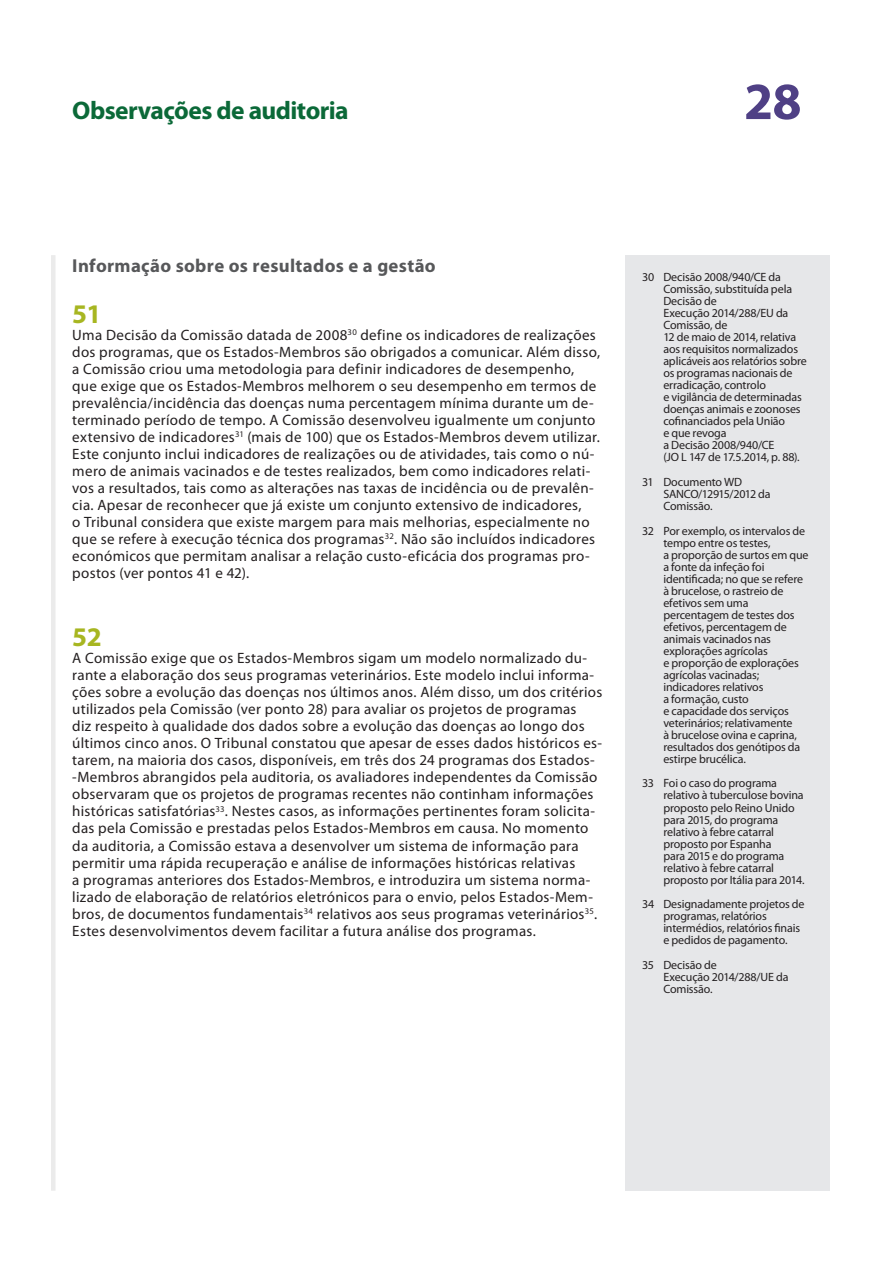
<style>
.page{position:relative;width:893px;height:1263px;background:#fff}
.page>*{position:absolute;margin:0;border:0;box-sizing:border-box;transform-origin:0 0}
.t1{font:700 52.5px "Myriad Pro";color:#4f4085}
.E_05_-_CHAP__1__TEXT{font:700 27px "Myriad Pro";color:#a7b621}
.t2{font:700 25.5px "Myriad Pro";letter-spacing:-.025em;color:#0b6938}
.E_03_-_CHAP__TITRE_A{font:700 18.75px "Myriad Pro";letter-spacing:.02em;color:#57585a}
.E_05_-_CHAP__1__TEXT-2{font:15px/17px "Myriad Pro";letter-spacing:.02em;color:#231f20}
.E_08_-_CHAP__FOOTNOT{font:12px/12px "Myriad Pro";letter-spacing:-.015em;color:#231f20}
</style>
<div class="page">
<div style="left:51px;top:255px;width:5px;height:936px;background:#ebebeb"></div>
<div style="left:625px;top:255px;width:204px;height:936px;background:#e6e7e9"></div>
<h3 class="t2" style="left:72px;top:94px;width:278px">Observações de auditoria</h3>
<h1 class="t1" style="left:744px;top:67px;width:59px">28</h1>
<p class="E_03_-_CHAP__TITRE_A" style="left:72px;top:254px;width:365px">Informação sobre os resultados e a gestão</p>
<p class="E_05_-_CHAP__1__TEXT" style="left:72px;top:296px;width:31px">51</p>
<p class="E_05_-_CHAP__1__TEXT-2" style="left:72px;top:326px;width:529px">Uma Decisão da Comissão datada de 2008<sup>30</sup> define os indicadores de realizações dos programas, que os Estados-Membros são obrigados a comunicar. Além disso, a Comissão criou uma metodologia para definir indicadores de desempenho, que exige que os Estados-Membros melhorem o seu desempenho em termos de prevalência/incidência das doenças numa percentagem mínima durante um de&shy;terminado período de tempo. A Comissão desenvolveu igualmente um conjunto extensivo de indicadores<sup>31</sup> (mais de 100) que os Estados-Membros devem utilizar.<br>Este conjunto inclui indicadores de realizações ou de atividades, tais como o nú&shy;mero de animais vacinados e de testes realizados, bem como indicadores relati&shy;vos a resultados, tais como as alterações nas taxas de incidência ou de prevalên&shy;cia. Apesar de reconhecer que já existe um conjunto extensivo de indicadores,<br>o Tribunal considera que existe margem para mais melhorias, especialmente no que se refere à execução técnica dos programas<sup>32</sup>. Não são incluídos indicadores económicos que permitam analisar a relação custo-eficácia dos programas pro&shy;postos (ver pontos 41 e 42).</p>
<p class="E_05_-_CHAP__1__TEXT" style="left:72px;top:620px;width:31px">52</p>
<p class="E_05_-_CHAP__1__TEXT-2" style="left:72px;top:650px;width:532px">A Comissão exige que os Estados-Membros sigam um modelo normalizado du&shy;rante a elaboração dos seus programas veterinários. Este modelo inclui informa&shy;ções sobre a evolução das doenças nos últimos anos. Além disso, um dos critérios utilizados pela Comissão (ver ponto 28) para avaliar os projetos de programas<br>diz respeito à qualidade dos dados sobre a evolução das doenças ao longo dos últimos cinco anos. O Tribunal constatou que apesar de esses dados históricos es&shy;tarem, na maioria dos casos, disponíveis, em três dos 24 programas dos Estados--Membros abrangidos pela auditoria, os avaliadores independentes da Comissão observaram que os projetos de programas recentes não continham informações históricas satisfatórias<sup>33</sup>. Nestes casos, as informações pertinentes foram solicita&shy;das pela Comissão e prestadas pelos Estados-Membros em causa. No momento da auditoria, a Comissão estava a desenvolver um sistema de informação para permitir uma rápida recuperação e análise de informações históricas relativas<br>a programas anteriores dos Estados-Membros, e introduzira um sistema norma&shy;lizado de elaboração de relatórios eletrónicos para o envio, pelos Estados-Mem&shy;bros, de documentos fundamentais<sup>34</sup> relativos aos seus programas veterinários<sup>35</sup>.<br>Estes desenvolvimentos devem facilitar a futura análise dos programas.</p>
<p class="E_08_-_CHAP__FOOTNOT" style="left:663px;top:271px;width:145px;text-indent:-21px">30 Decisão 2008/940/CE da<br>Comissão, substituída pela<br>Decisão de<br>Execução 2014/288/EU da<br>Comissão, de<br>12 de maio de 2014, relativa aos requisitos normalizados aplicáveis aos relatórios sobre os programas nacionais de erradicação, controlo<br>e vigilância de determinadas doenças animais e zoonoses cofinanciados pela União<br>e que revoga<br>a Decisão 2008/940/CE<br>(JO L 147 de 17.5.2014, p. 88).</p>
<p class="E_08_-_CHAP__FOOTNOT" style="left:663px;top:476px;width:109px;text-indent:-21px">31 Documento WD<br>SANCO/12915/2012 da<br>Comissão.</p>
<p class="E_08_-_CHAP__FOOTNOT" style="left:663px;top:524px;width:147px;text-indent:-21px">32 Por exemplo, os intervalos de tempo entre os testes,<br>a proporção de surtos em que a fonte da infeção foi identificada; no que se refere à brucelose, o rastreio de efetivos sem uma percentagem de testes dos efetivos, percentagem de animais vacinados nas explorações agrícolas<br>e proporção de explorações agrícolas vacinadas; indicadores relativos<br>a formação, custo<br>e capacidade dos serviços veterinários; relativamente<br>à brucelose ovina e caprina, resultados dos genótipos da estirpe brucélica.</p>
<p class="E_08_-_CHAP__FOOTNOT" style="left:663px;top:777px;width:143px;text-indent:-21px">33 Foi o caso do programa relativo à tuberculose bovina proposto pelo Reino Unido para 2015, do programa relativo à febre catarral proposto por Espanha<br>para 2015 e do programa relativo à febre catarral proposto por Itália para 2014.</p>
<p class="E_08_-_CHAP__FOOTNOT" style="left:663px;top:898px;width:143px;text-indent:-21px">34 Designadamente projetos de programas, relatórios intermédios, relatórios finais e pedidos de pagamento.</p>
<p class="E_08_-_CHAP__FOOTNOT" style="left:663px;top:959px;width:127px;text-indent:-21px">35 Decisão de<br>Execução 2014/288/UE da<br>Comissão.</p>
</div>
